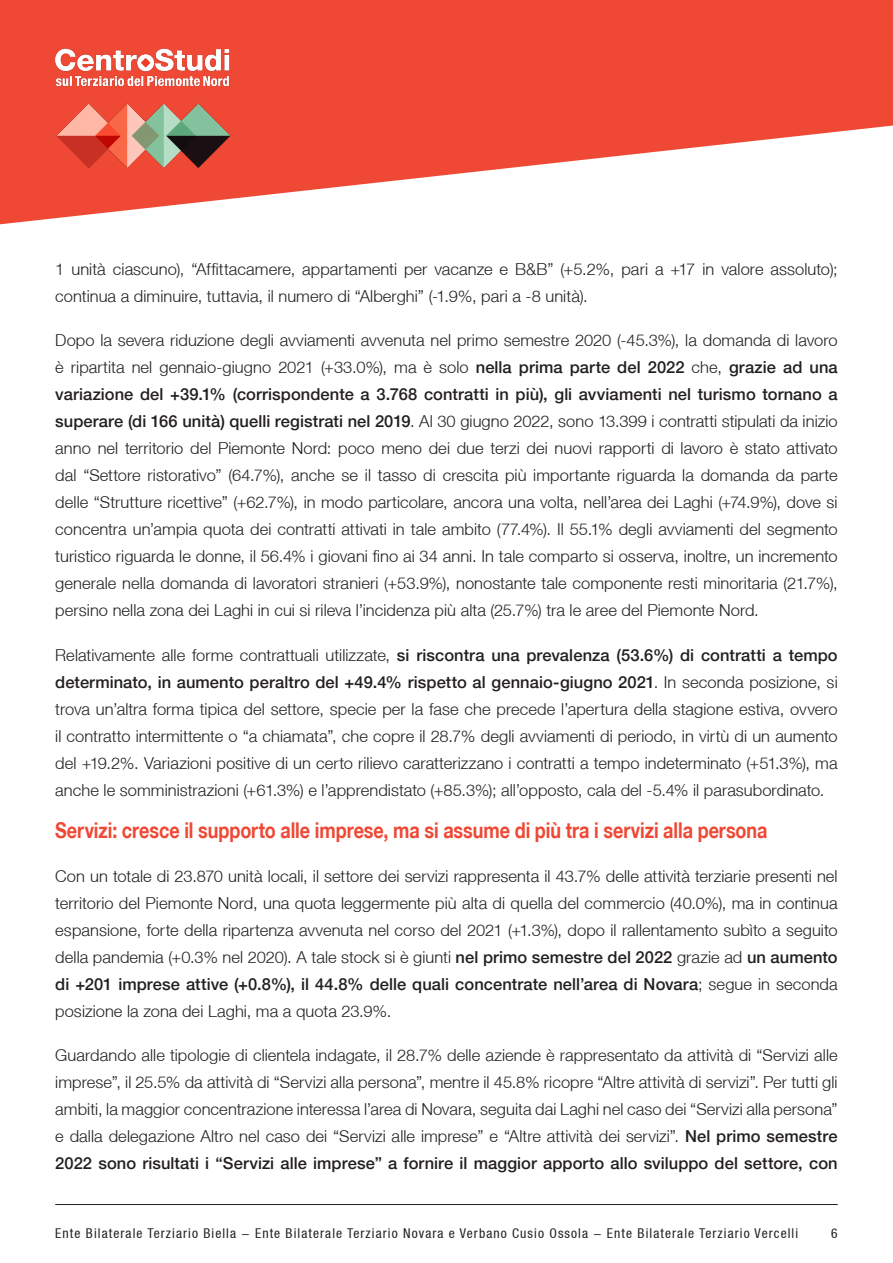
<style>
.page{position:relative;width:893px;height:1263px;background:#fff}
.page>*{position:absolute;margin:0;border:0;box-sizing:border-box;transform-origin:0 0}
.t1{font:700 21.75px "Helvetica Neue LT";letter-spacing:-.005em;color:#ef4834;scale:.83 1}
.t2{font:300 16.5px/27px "Helvetica Neue LT";letter-spacing:.005em;color:#231f20;text-align:justify}
.t3{font:condensed 13.5px "Helvetica Neue LT";letter-spacing:.08em;color:#231f20}
.s1{font-weight:500}
</style>
<div class="page">
<svg style="left:0;top:0;width:893px;height:224px;fill:#ef4834"></svg>
<img style="left:34px;top:26px;width:214px;height:81px">
<img style="left:56px;top:101px;width:174px;height:69px">
<hr style="left:55px;top:1204px;width:783px;height:1px;background:#231f20">
<p class="t2" style="left:55px;top:256px;width:784px">1 unità ciascuno), “Affittacamere, appartamenti per vacanze e B&amp;B” (+5.2%, pari a +17 in valore assoluto); continua a diminuire, tuttavia, il numero di “Alberghi” (-1.9%, pari a -8 unità).</p>
<p class="t2" style="left:55px;top:327px;width:784px">Dopo la severa riduzione degli avviamenti avvenuta nel primo semestre 2020 (-45.3%), la domanda di lavoro è ripartita nel gennaio-giugno 2021 (+33.0%), ma è solo <span class="s1">nella prima parte del 2022</span> che, <span class="s1">grazie ad una variazione del +39.1% (corrispondente a 3.768 contratti in più), gli avviamenti nel turismo tornano a superare (di 166 unità) quelli registrati nel 2019</span>. Al 30 giugno 2022, sono 13.399 i contratti stipulati da inizio anno nel territorio del Piemonte Nord: poco meno dei due terzi dei nuovi rapporti di lavoro è stato attivato dal “Settore ristorativo” (64.7%), anche se il tasso di crescita più importante riguarda la domanda da parte delle “Strutture ricettive” (+62.7%), in modo particolare, ancora una volta, nell’area dei Laghi (+74.9%), dove si concentra un’ampia quota dei contratti attivati in tale ambito (77.4%). Il 55.1% degli avviamenti del segmento turistico riguarda le donne, il 56.4% i giovani fino ai 34 anni. In tale comparto si osserva, inoltre, un incremento generale nella domanda di lavoratori stranieri (+53.9%), nonostante tale componente resti minoritaria (21.7%), persino nella zona dei Laghi in cui si rileva l’incidenza più alta (25.7%) tra le aree del Piemonte Nord.</p>
<p class="t2" style="left:55px;top:641px;width:784px">Relativamente alle forme contrattuali utilizzate, <span class="s1">si riscontra una prevalenza (53.6%) di contratti a tempo determinato, in aumento peraltro del +49.4% rispetto al gennaio-giugno 2021</span>. In seconda posizione, si trova un’altra forma tipica del settore, specie per la fase che precede l’apertura della stagione estiva, ovvero il contratto intermittente o “a chiamata”, che copre il 28.7% degli avviamenti di periodo, in virtù di un aumento del +19.2%. Variazioni positive di un certo rilievo caratterizzano i contratti a tempo indeterminato (+51.3%), ma anche le somministrazioni (+61.3%) e l’apprendistato (+85.3%); all’opposto, cala del -5.4% il parasubordinato.</p>
<p class="t1" style="left:55px;top:817px;width:859px">Servizi: cresce il supporto alle imprese, ma si assume di più tra i servizi alla persona</p>
<p class="t2" style="left:55px;top:862px;width:784px">Con un totale di 23.870 unità locali, il settore dei servizi rappresenta il 43.7% delle attività terziarie presenti nel territorio del Piemonte Nord, una quota leggermente più alta di quella del commercio (40.0%), ma in continua espansione, forte della ripartenza avvenuta nel corso del 2021 (+1.3%), dopo il rallentamento subìto a seguito della pandemia (+0.3% nel 2020). A tale stock si è giunti <span class="s1">nel primo semestre del 2022</span> grazie ad <span class="s1">un aumento di +201 imprese attive (+0.8%), il 44.8% delle quali concentrate nell’area di Novara</span>; segue in seconda posizione la zona dei Laghi, ma a quota 23.9%.</p>
<p class="t2" style="left:55px;top:1041px;width:784px">Guardando alle tipologie di clientela indagate, il 28.7% delle aziende è rappresentato da attività di “Servizi alle imprese”, il 25.5% da attività di “Servizi alla persona”, mentre il 45.8% ricopre “Altre attività di servizi”. Per tutti gli ambiti, la maggior concentrazione interessa l’area di Novara, seguita dai Laghi nel caso dei “Servizi alla persona” e dalla delegazione Altro nel caso dei “Servizi alle imprese” e “Altre attività dei servizi”. <span class="s1">Nel primo semestre 2022 sono risultati i “Servizi alle imprese” a fornire il maggior apporto allo sviluppo del settore, con</span></p>
<p class="t3" style="left:55px;top:1226px;width:744px">Ente Bilaterale Terziario Biella - Ente Bilaterale Terziario Novara e Verbano Cusio Ossola - Ente Bilaterale Terziario Vercelli</p>
<p class="t3" style="left:831px;top:1226px;width:8px">6</p>
</div>
